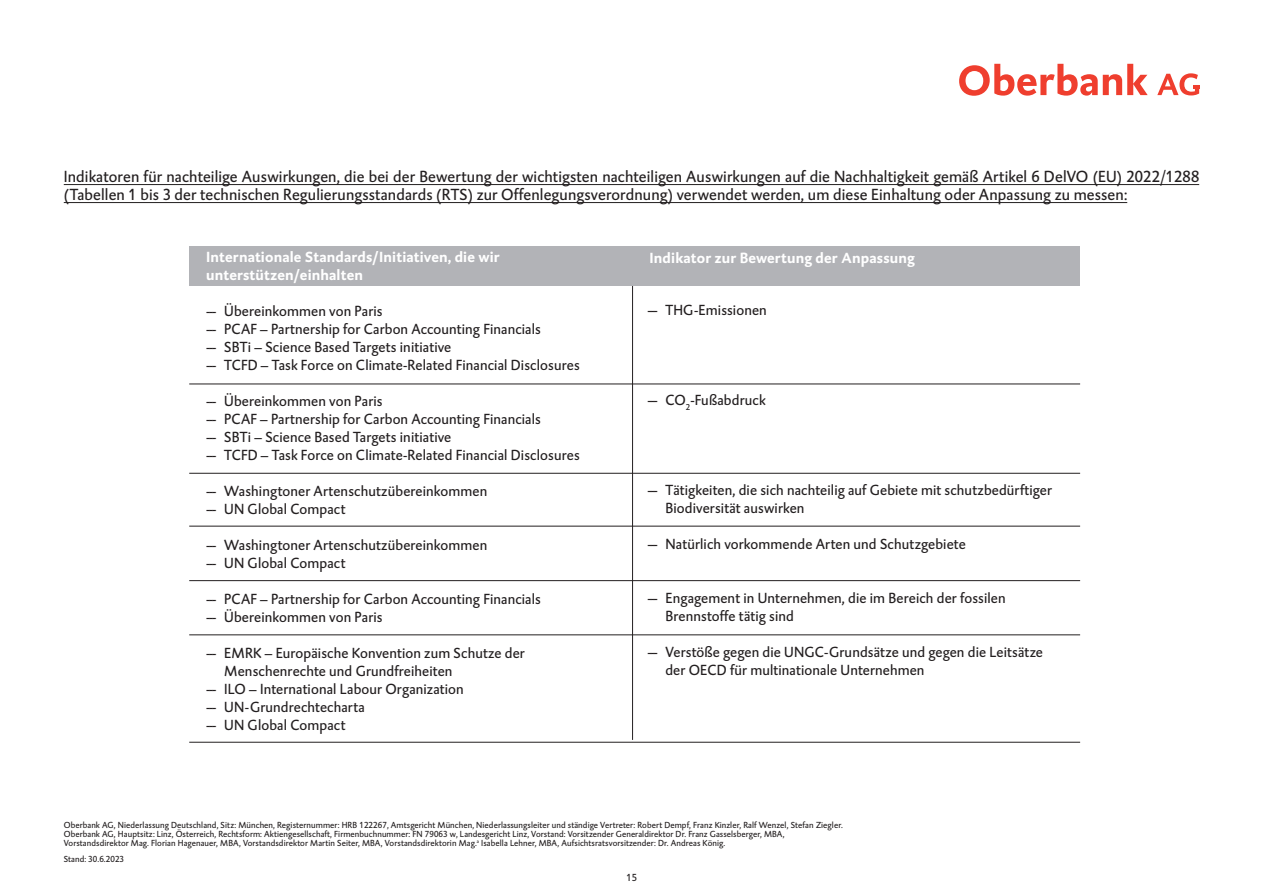
<style>
.page{position:relative;width:1263px;height:893px;background:#fff}
.page>*{position:absolute;margin:0;border:0;box-sizing:border-box;transform-origin:0 0}
.t1{font:16.5px/18px "DTL Caspari ETOT";letter-spacing:.01em;color:#231f20}
.t2{font:15px/18px "DTL Caspari ETOT";letter-spacing:.01em;color:#231f20}
.t3{font:700 15px/18px "DTL Caspari ETOT";letter-spacing:.01em;color:#fff}
.t4{font:10.5px "DTL Caspari ETOT";color:#231f20}
.t5{font:9px/9px "DTL Caspari ETOT";letter-spacing:.01em;color:#231f20}
</style>
<div class="page">
<svg style="left:959px;top:64px;width:189px;height:32px"></svg>
<svg style="left:1157px;top:73px;width:42px;height:22px"></svg>
<div style="left:189px;top:247px;width:891px;height:39px;background:#b2b3b7"></div>
<hr style="left:64px;top:184px;width:1135px;height:1px;background:#231f20">
<hr style="left:64px;top:202px;width:1063px;height:1px;background:#231f20">
<hr style="left:632px;top:286px;width:1px;height:454px;background:#231f20">
<hr style="left:189px;top:384px;width:891px;height:1px;background:#231f20">
<hr style="left:189px;top:473px;width:891px;height:1px;background:#231f20">
<hr style="left:189px;top:526px;width:891px;height:1px;background:#231f20">
<hr style="left:189px;top:580px;width:891px;height:1px;background:#231f20">
<hr style="left:189px;top:635px;width:891px;height:1px;background:#231f20">
<hr style="left:189px;top:742px;width:891px;height:1px;background:#231f20">
<p class="t1" style="left:64px;top:167px;width:1137px">Indikatoren für nachteilige Auswirkungen, die bei der Bewertung der wichtigsten nachteiligen Auswirkungen auf die Nachhaltigkeit gemäß Artikel 6 DelVO (EU) 2022/1288 (Tabellen 1 bis 3 der technischen Regulierungsstandards (RTS) zur Offenlegungsverordnung) verwendet werden, um diese Einhaltung oder Anpassung zu messen:</p>
<p class="t3" style="left:206px;top:247px;width:295px">Internationale Standards/Initiativen, die wir unterstützen/einhalten</p>
<p class="t2" style="left:206px;top:302px;width:375px">--- Übereinkommen von Paris<br>--- PCAF – Partnership for Carbon Accounting Financials<br>--- SBTi – Science Based Targets initiative<br>--- TCFD – Task Force on Climate-Related Financial Disclosures</p>
<p class="t2" style="left:206px;top:392px;width:375px">--- Übereinkommen von Paris<br>--- PCAF – Partnership for Carbon Accounting Financials<br>--- SBTi – Science Based Targets initiative<br>--- TCFD – Task Force on Climate-Related Financial Disclosures</p>
<p class="t2" style="left:206px;top:482px;width:283px">--- Washingtoner Artenschutzübereinkommen --- UN Global Compact</p>
<p class="t2" style="left:206px;top:536px;width:283px">--- Washingtoner Artenschutzübereinkommen --- UN Global Compact</p>
<p class="t2" style="left:206px;top:590px;width:336px">--- PCAF – Partnership for Carbon Accounting Financials --- Übereinkommen von Paris</p>
<p class="t2" style="left:206px;top:644px;width:320px">--- EMRK – Europäische Konvention zum Schutze der</p>
<p class="t2" style="left:224px;top:662px;width:230px">Menschenrechte und Grundfreiheiten</p>
<p class="t2" style="left:206px;top:680px;width:259px">--- ILO – International Labour Organization</p>
<p class="t2" style="left:206px;top:698px;width:160px">--- UN-Grundrechtecharta</p>
<p class="t2" style="left:206px;top:716px;width:141px">--- UN Global Compact</p>
<p class="t3" style="left:649px;top:248px;width:267px">Indikator zur Bewertung der Anpassung</p>
<p class="t2" style="left:647px;top:301px;width:121px">--- THG-Emissionen</p>
<p class="t2" style="left:647px;top:391px;width:120px">--- CO<sub>2</sub>-Fußabdruck</p>
<p class="t2" style="left:665px;top:481px;width:388px;text-indent:-18px">--- Tätigkeiten, die sich nachteilig auf Gebiete mit schutzbedürftiger<br>Biodiversität auswirken</p>
<p class="t2" style="left:647px;top:535px;width:320px">--- Natürlich vorkommende Arten und Schutzgebiete</p>
<p class="t2" style="left:665px;top:589px;width:342px;text-indent:-18px">--- Engagement in Unternehmen, die im Bereich der fossilen<br>Brennstoffe tätig sind</p>
<p class="t2" style="left:665px;top:643px;width:379px;text-indent:-18px">--- Verstöße gegen die UNGC-Grundsätze und gegen die Leitsätze der OECD für multinationale Unternehmen</p>
<p class="t5" style="left:64px;top:821px;width:780px">Oberbank AG, Niederlassung Deutschland, Sitz: München, Registernummer: HRB 122267, Amtsgericht München, Niederlassungsleiter und ständige Vertreter: Robert Dempf, Franz Kinzler, Ralf Wenzel, Stefan Ziegler.<br>Oberbank AG, Hauptsitz: Linz, Österreich, Rechtsform: Aktiengesellschaft, Firmenbuchnummer: FN 79063 w, Landesgericht Linz, Vorstand: Vorsitzender Generaldirektor Dr. Franz Gasselsberger, MBA,<br>Vorstandsdirektor Mag. Florian Hagenauer, MBA, Vorstandsdirektor Martin Seiter, MBA, Vorstandsdirektorin Mag.<sup>a</sup> Isabella Lehner, MBA, Aufsichtsratsvorsitzender: Dr. Andreas König.</p>
<p class="t5" style="left:64px;top:855px;width:62px">Stand: 30.6.2023</p>
<p class="t4" style="left:626px;top:871px;width:12px">15</p>
</div>
